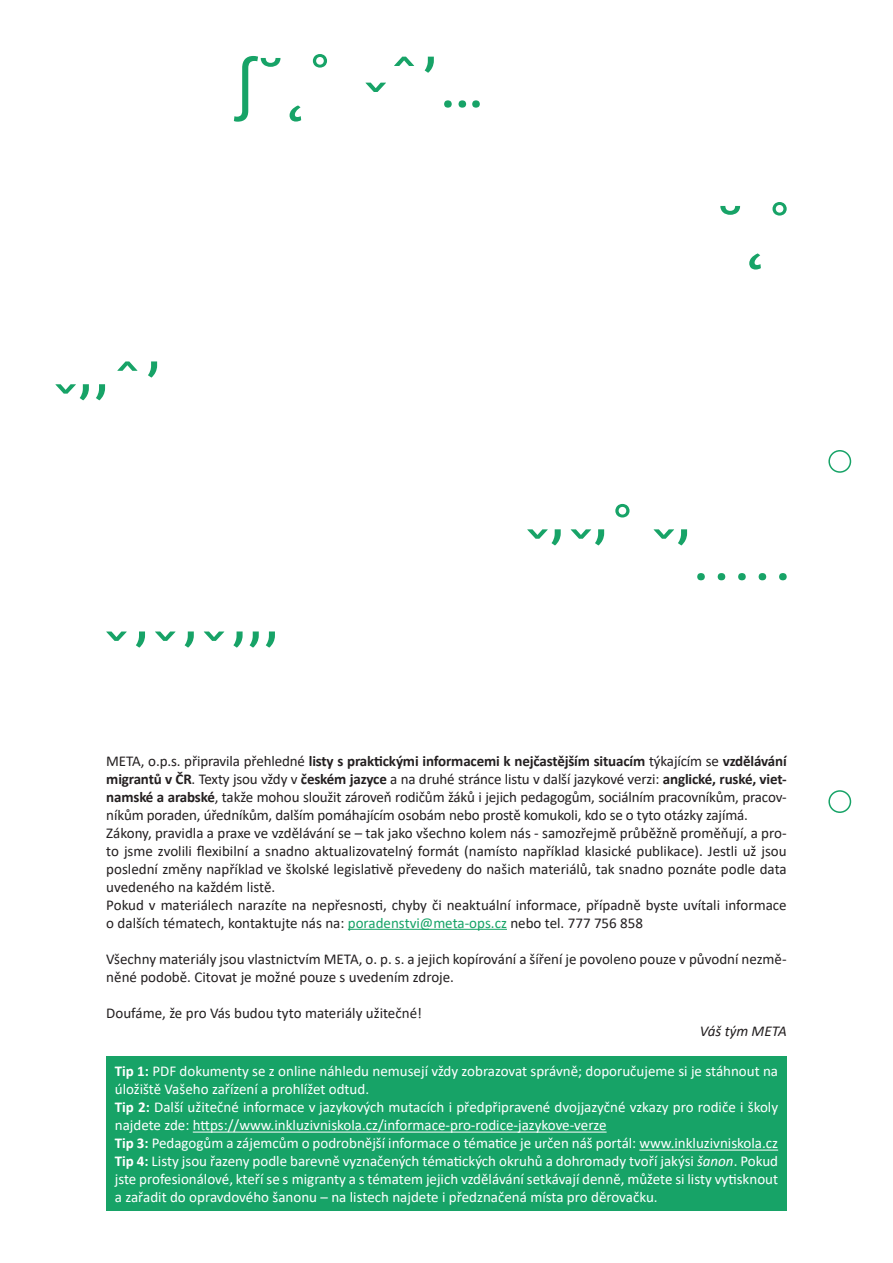
<style>
.page{position:relative;width:893px;height:1263px;background:#fff}
.page>*{position:absolute;margin:0;border:0;box-sizing:border-box;transform-origin:0 0}
.t1{font:15px/18px "Calibri";color:#231f20}
.t2{font:15px/18px "Calibri";color:#fff}
.t3{font:italic 15px "Calibri";color:#231f20}
.s1{font-weight:700}
.s2{color:#17a367}
.s3{font-style:italic}
</style>
<div class="page">
<hr style="left:348px;top:929px;width:159px;height:1px;background:#17a367">
<div style="left:106px;top:1056px;width:681px;height:155px;background:#17a367"></div>
<hr style="left:193px;top:1131px;width:414px;height:1px;background:#fff">
<hr style="left:639px;top:1149px;width:139px;height:1px;background:#fff">
<div style="left:828px;top:450px;width:23px;height:23px;border:2px solid #17a367;border-radius:50%"></div>
<div style="left:828px;top:790px;width:23px;height:23px;border:2px solid #17a367;border-radius:50%"></div>
<svg style="left:234px;top:56px;width:46px;height:66px"></svg>
<svg style="left:290px;top:105px;width:11px;height:17px"></svg>
<svg style="left:313px;top:54px;width:14px;height:14px"></svg>
<svg style="left:366px;top:83px;width:20px;height:9px"></svg>
<svg style="left:394px;top:57px;width:20px;height:9px"></svg>
<svg style="left:425px;top:57px;width:9px;height:16px"></svg>
<svg style="left:444px;top:100px;width:36px;height:8px"></svg>
<svg style="left:527px;top:529px;width:34px;height:16px"></svg>
<svg style="left:571px;top:529px;width:33px;height:16px"></svg>
<svg style="left:615px;top:504px;width:14px;height:13px"></svg>
<svg style="left:654px;top:529px;width:33px;height:16px"></svg>
<svg style="left:697px;top:573px;width:8px;height:7px"></svg>
<svg style="left:718px;top:573px;width:7px;height:7px"></svg>
<svg style="left:738px;top:573px;width:8px;height:7px"></svg>
<svg style="left:759px;top:573px;width:7px;height:7px"></svg>
<svg style="left:779px;top:573px;width:8px;height:7px"></svg>
<svg style="left:55px;top:384px;width:34px;height:16px"></svg>
<svg style="left:96px;top:384px;width:9px;height:16px"></svg>
<svg style="left:117px;top:361px;width:20px;height:10px"></svg>
<svg style="left:148px;top:361px;width:9px;height:17px"></svg>
<svg style="left:720px;top:206px;width:20px;height:9px"></svg>
<svg style="left:749px;top:253px;width:12px;height:17px"></svg>
<svg style="left:772px;top:202px;width:15px;height:14px"></svg>
<svg style="left:106px;top:631px;width:21px;height:10px"></svg>
<svg style="left:136px;top:631px;width:9px;height:17px"></svg>
<svg style="left:155px;top:631px;width:20px;height:10px"></svg>
<svg style="left:185px;top:631px;width:9px;height:17px"></svg>
<svg style="left:204px;top:631px;width:20px;height:10px"></svg>
<svg style="left:233px;top:631px;width:10px;height:17px"></svg>
<svg style="left:250px;top:631px;width:9px;height:17px"></svg>
<svg style="left:266px;top:631px;width:9px;height:17px"></svg>
<p class="t1" style="left:106px;top:751px;width:682px">META, o.p.s. připravila přehledné <span class="s1">listy s praktickými informacemi k nejčastějším situacím</span> týkajícím se <span class="s1">vzdělávání migrantů v ČR</span>. Texty jsou vždy v <span class="s1">českém jazyce</span> a na druhé stránce listu v další jazykové verzi: <span class="s1">anglické, ruské, viet&shy;namské a arabské</span>, takže mohou sloužit zároveň rodičům žáků i jejich pedagogům, sociálním pracovníkům, pracov&shy;níkům poraden, úředníkům, dalším pomáhajícím osobám nebo prostě komukoli, kdo se o tyto otázky zajímá.<br>Zákony, pravidla a praxe ve vzdělávání se – tak jako všechno kolem nás - samozřejmě průběžně proměňují, a pro&shy;to jsme zvolili flexibilní a snadno aktualizovatelný formát (namísto například klasické publikace). Jestli už jsou poslední změny například ve školské legislativě převedeny do našich materiálů, tak snadno poznáte podle data uvedeného na každém listě.<br>Pokud v materiálech narazíte na nepřesnosti, chyby či neaktuální informace, případně byste uvítali informace o dalších tématech, kontaktujte nás na: <span class="s2">poradenstvi@meta-ops.cz</span> nebo tel. 777 756 858</p>
<p class="t1" style="left:106px;top:949px;width:682px">Všechny materiály jsou vlastnictvím META, o. p. s. a jejich kopírování a šíření je povoleno pouze v původní nezmě&shy;něné podobě. Citovat je možné pouze s uvedením zdroje.</p>
<p class="t1" style="left:106px;top:1003px;width:317px">Doufáme, že pro Vás budou tyto materiály užitečné!</p>
<p class="t3" style="left:700px;top:1020px;width:88px">Váš tým META</p>
<p class="t2" style="left:115px;top:1062px;width:665px"><span class="s1">Tip 1:</span> PDF dokumenty se z online náhledu nemusejí vždy zobrazovat správně; doporučujeme si je stáhnout na úložiště Vašeho zařízení a prohlížet odtud.<br><span class="s1">Tip 2:</span> Další užitečné informace v jazykových mutacích i předpřipravené dvojjazyčné vzkazy pro rodiče i školy najdete zde: https://www.inkluzivniskola.cz/informace-pro-rodice-jazykove-verze<br><span class="s1">Tip 3:</span> Pedagogům a zájemcům o podrobnější informace o tématice je určen náš portál: www.inkluzivniskola.cz <span class="s1">Tip 4:</span> Listy jsou řazeny podle barevně vyznačených tématických okruhů a dohromady tvoří jakýsi <span class="s3">šanon</span>. Pokud jste profesionálové, kteří se s migranty a s tématem jejich vzdělávání setkávají denně, můžete si listy vytisknout a zařadit do opravdového šanonu – na listech najdete i předznačená místa pro děrovačku.</p>
</div>
